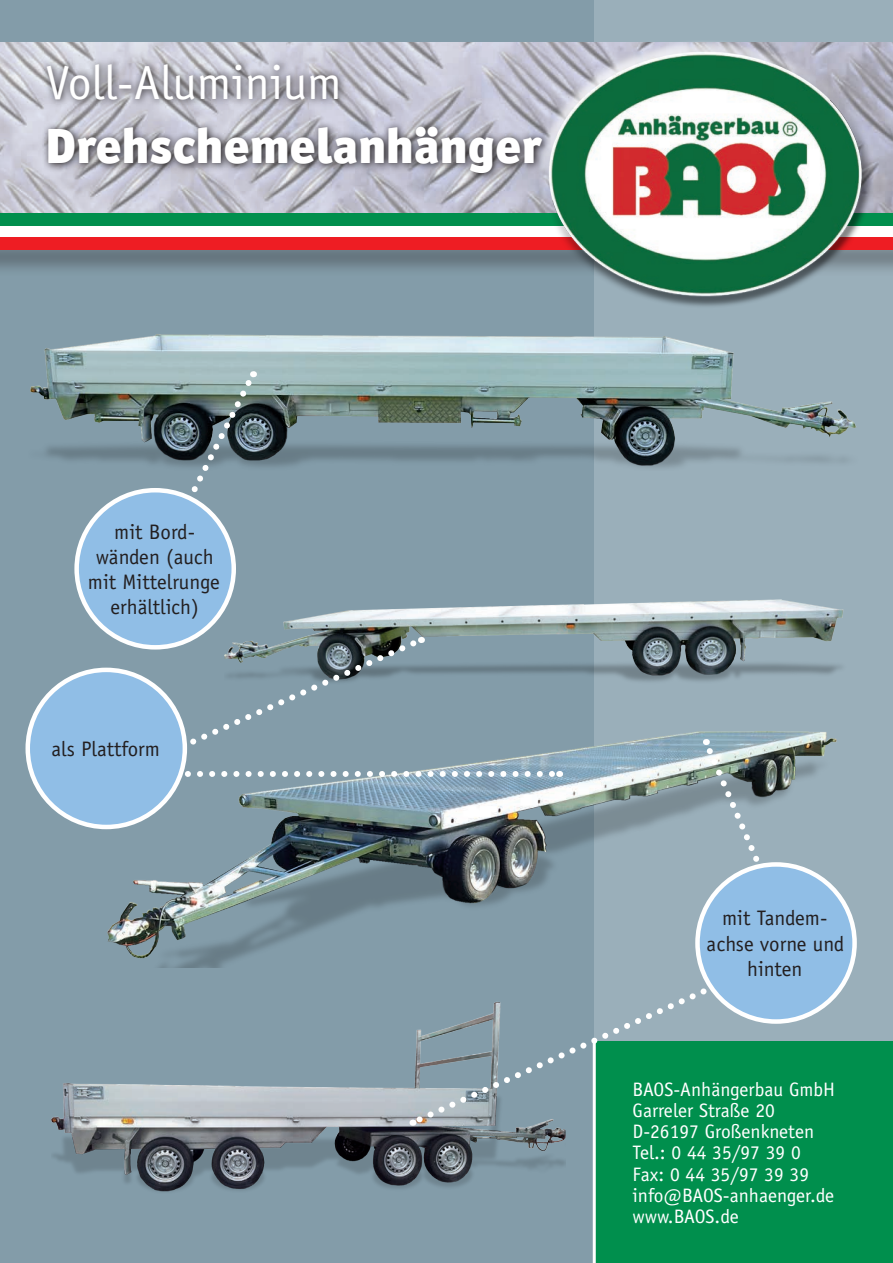
<style>
.page{position:relative;width:893px;height:1263px;background:#839ca9}
.page>*{position:absolute;margin:0;border:0;box-sizing:border-box;transform-origin:0 0}
.t1{font:900 49.5px "Officina San ITC";color:#fff}
.t2{font:48px "Officina Sans LT";color:#fff}
.t3{font:21px/25.2px "Officina Sans LT";color:#231f20;text-align:center}
.t4{font:19.5px/21px "Officina Sans LT";color:#fff}
</style>
<div class="page">
<div style="left:594px;top:0;width:299px;height:1263px;background:#9aafba"></div>
<img style="left:0;top:43px;width:522px;height:170px">
<div style="left:0;top:225px;width:893px;height:12px;background:#fff"></div>
<div style="left:0;top:236px;width:893px;height:41px;background:#231f20;opacity:.45"></div>
<div style="left:0;top:238px;width:893px;height:12px;background:#ee1d23"></div>
<div style="left:0;top:213px;width:893px;height:12px;background:#008f4d"></div>
<img style="left:522px;top:42px;width:371px;height:248px">
<svg style="left:41px;top:57px;width:306px;height:52px;background:#ababb4"></svg>
<div style="left:594px;top:1042px;width:299px;height:221px;background:#008f4d"></div>
<hr style="left:593px;top:1042px;width:3px;height:221px;background:#fff">
<svg style="left:42px;top:120px;width:509px;height:63px;background:#92919a"></svg>
<img style="left:30px;top:290px;width:826px;height:178px">
<img style="left:51px;top:1083px;width:514px;height:109px">
<img style="left:25px;top:681px;width:832px;height:287px">
<img style="left:225px;top:547px;width:632px;height:144px">
<svg style="left:149px;top:634px;width:274px;height:130px"></svg>
<svg style="left:176px;top:371px;width:82px;height:153px"></svg>
<svg style="left:180px;top:771px;width:373px;height:6px"></svg>
<div style="left:77px;top:490px;width:157px;height:157px;background:#90bee6;border-radius:50%"></div>
<div style="left:74px;top:488px;width:162px;height:161px;border:4px solid #fff;border-radius:50%"></div>
<div style="left:28px;top:670px;width:157px;height:157px;background:#90bee6;border-radius:50%"></div>
<div style="left:26px;top:668px;width:161px;height:161px;border:4px solid #fff;border-radius:50%"></div>
<svg style="left:410px;top:983px;width:305px;height:145px"></svg>
<svg style="left:700px;top:739px;width:69px;height:144px"></svg>
<div style="left:697px;top:864px;width:158px;height:157px;background:#90bee6;border-radius:50%"></div>
<div style="left:695px;top:862px;width:162px;height:162px;border:4px solid #fff;border-radius:50%"></div>
<h2 class="t2" style="left:46px;top:54px;width:298px">Voll-Aluminium</h2>
<h1 class="t1" style="left:46px;top:113px;width:498px">Drehschemelanhänger</h1>
<p class="t3" style="left:88px;top:519px;width:133px">mit Bord&shy;wänden (auch mit Mittelrunge erhältlich)</p>
<p class="t3" style="left:52px;top:736px;width:110px">als Plattform</p>
<p class="t3" style="left:707px;top:906px;width:139px">mit Tandem&shy;achse vorne und hinten</p>
<p class="t4" style="left:632px;top:1079px;width:204px">BAOS-Anhängerbau GmbH<br>Garreler Straße 20<br>D-26197 Großenkneten<br>Tel.: 0 44 35/97 39 0<br>Fax: 0 44 35/97 39 39 info@BAOS-anhaenger.de www.BAOS.de</p>
</div>
